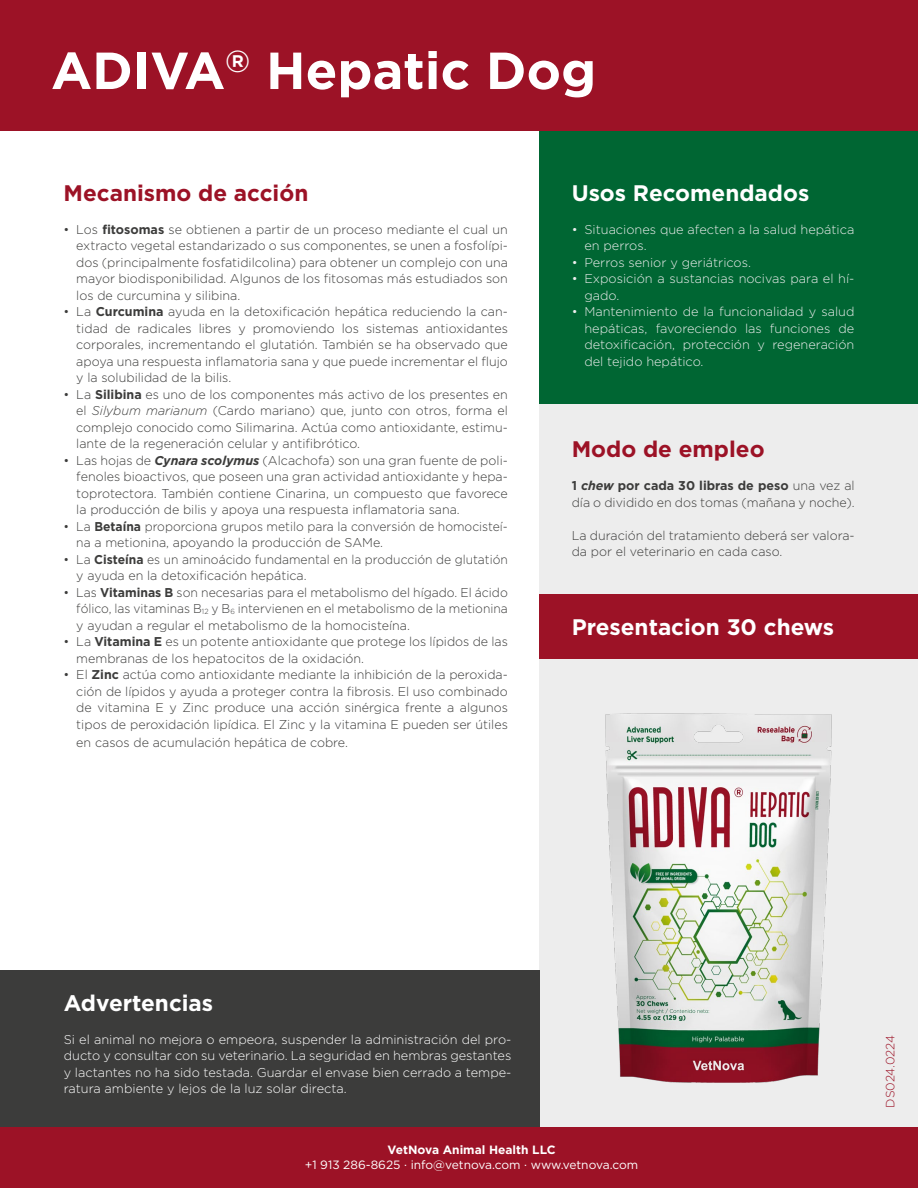
<style>
.page{position:relative;width:918px;height:1188px;background:#fff}
.page>*{position:absolute;margin:0;border:0;box-sizing:border-box;transform-origin:0 0}
.t1{font:700 52.05px "Gotham";color:#fff}
.t2{font:700 22.5px "Gotham";color:#fff}
.t3{font:700 22.5px "Gotham";color:#9c1226}
.t4{font:700 21px "Gotham";color:#fff}
.t5{font:300 12.75px/16.5px "Gotham";color:#3c3c3b;text-align:justify}
.t6{font:300 12.75px/16.5px "Gotham";color:#ededed}
.t7{font:300 12.75px/16.5px "Gotham";color:#fff;text-align:justify}
.t8{font:300 12.75px/16.5px "Gotham";color:#3c3c3b;scale:.95 1}
.t9{font:300 12.75px/16.5px "Gotham";color:#3c3c3b;text-align:justify;scale:.96 1}
.t10{font:12px "Gotham HTF";color:#fff}
.t11{font:700 12px "Gotham HTF";color:#fff}
.t12{font:300 12px "Gotham";letter-spacing:-.01em;color:#9c1226}
.s1{font-weight:700}
.s2{font-style:italic}
.s3{font-weight:700;font-style:italic}
</style>
<div class="page">
<div style="left:540px;top:402px;width:378px;height:727px;background:#ededed"></div>
<div style="left:540px;top:128px;width:378px;height:276px;background:#063"></div>
<div style="left:0;top:970px;width:540px;height:159px;background:#3c3c3b"></div>
<div style="left:0;top:1128px;width:918px;height:60px;background:#9c1226"></div>
<div style="left:0;top:0;width:918px;height:131px;background:#9c1226"></div>
<div style="left:540px;top:594px;width:378px;height:64px;background:#9c1226"></div>
<img style="left:605px;top:713px;width:227px;height:370px">
<h1 class="t1" style="left:51px;top:41px;width:547px">ADIVA<sup>®</sup> Hepatic Dog</h1>
<h3 class="t4" style="left:51px;top:80px;width:420px">Support of Gastric Health and Function</h3>
<h2 class="t3" style="left:64px;top:180px;width:246px">Mecanismo de acción</h2>
<p class="t5" style="left:76px;top:221px;width:433px;text-indent:-13px">• Los <span class="s1">fitosomas</span> se obtienen a partir de un proceso mediante el cual un extracto vegetal estandarizado o sus componentes, se unen a fosfolípi&shy;dos (principalmente fosfatidilcolina) para obtener un complejo con una mayor biodisponibilidad. Algunos de los fitosomas más estudiados son los de curcumina y silibina.</p>
<p class="t5" style="left:76px;top:303px;width:433px;text-indent:-13px">• La <span class="s1">Curcumina</span> ayuda en la detoxificación hepática reduciendo la can&shy;tidad de radicales libres y promoviendo los sistemas antioxidantes corporales, incrementando el glutatión. También se ha observado que apoya una respuesta inflamatoria sana y que puede incrementar el flujo y la solubilidad de la bilis.</p>
<p class="t5" style="left:76px;top:386px;width:433px;text-indent:-13px">• La <span class="s1">Silibina</span> es uno de los componentes más activo de los presentes en el <span class="s2">Silybum marianum</span> (Cardo mariano) que, junto con otros, forma el complejo conocido como Silimarina. Actúa como antioxidante, estimu&shy;lante de la regeneración celular y antifibrótico.</p>
<p class="t5" style="left:76px;top:452px;width:433px;text-indent:-13px">• Las hojas de <span class="s3">Cynara scolymus</span> (Alcachofa) son una gran fuente de poli&shy;fenoles bioactivos, que poseen una gran actividad antioxidante y hepa&shy;toprotectora. También contiene Cinarina, un compuesto que favorece la producción de bilis y apoya una respuesta inflamatoria sana.</p>
<p class="t8" style="left:76px;top:518px;width:456px;text-indent:-13px">• La <span class="s1">Betaína</span> proporciona grupos metilo para la conversión de homocisteí&shy;na a metionina, apoyando la producción de SAMe.</p>
<p class="t8" style="left:76px;top:551px;width:456px;text-indent:-13px">• La <span class="s1">Cisteína</span> es un aminoácido fundamental en la producción de glutatión y ayuda en la detoxificación hepática.</p>
<p class="t9" style="left:76px;top:584px;width:451px;text-indent:-13px">• Las <span class="s1">Vitaminas B</span> son necesarias para el metabolismo del hígado. El ácido fólico, las vitaminas B<sub>12</sub> y B<sub>6</sub> intervienen en el metabolismo de la metionina y ayudan a regular el metabolismo de la homocisteína.</p>
<p class="t5" style="left:76px;top:633px;width:433px;text-indent:-13px">• La <span class="s1">Vitamina E</span> es un potente antioxidante que protege los lípidos de las membranas de los hepatocitos de la oxidación.</p>
<p class="t5" style="left:76px;top:666px;width:433px;text-indent:-13px">• El <span class="s1">Zinc</span> actúa como antioxidante mediante la inhibición de la peroxida&shy;ción de lípidos y ayuda a proteger contra la fibrosis. El uso combinado de vitamina E y Zinc produce una acción sinérgica frente a algunos tipos de peroxidación lipídica. El Zinc y la vitamina E pueden ser útiles</p>
<p class="t5" style="left:76px;top:734px;width:273px">en casos de acumulación hepática de cobre.</p>
<h2 class="t2" style="left:572px;top:180px;width:239px">Usos Recomendados</h2>
<p class="t6" style="left:584px;top:221px;width:272px;text-indent:-13px">• Situaciones que afecten a la salud hepática en perros.</p>
<p class="t6" style="left:572px;top:254px;width:181px">• Perros senior y geriátricos.</p>
<p class="t6" style="left:584px;top:270px;width:272px;text-indent:-13px">• Exposición a sustancias nocivas para el hí&shy;gado.</p>
<p class="t6" style="left:584px;top:303px;width:272px;text-align:justify;text-indent:-13px">• Mantenimiento de la funcionalidad y salud hepáticas, favoreciendo las funciones de detoxificación, protección y regeneración del tejido hepático.</p>
<h2 class="t3" style="left:572px;top:436px;width:194px">Modo de empleo</h2>
<p class="t5" style="left:572px;top:477px;width:284px"><span class="s1">1</span> <span class="s3">chew</span> <span class="s1">por cada 30 libras de peso</span> una vez al día o dividido en dos tomas (mañana y noche).</p>
<p class="t5" style="left:572px;top:527px;width:284px">La duración del tratamiento deberá ser valora&shy;da por el veterinario en cada caso.</p>
<h2 class="t2" style="left:572px;top:614px;width:264px">Presentacion 30 chews</h2>
<h2 class="t2" style="left:64px;top:990px;width:151px">Advertencias</h2>
<p class="t7" style="left:64px;top:1031px;width:449px">Si el animal no mejora o empeora, suspender la administración del pro&shy;ducto y consultar con su veterinario. La seguridad en hembras gestantes y lactantes no ha sido testada. Guardar el envase bien cerrado a tempe&shy;ratura ambiente y lejos de la luz solar directa.</p>
<p class="t11" style="left:388px;top:1143px;width:169px">VetNova Animal Health LLC</p>
<p class="t10" style="left:305px;top:1158px;width:335px">+1 913 286-8625 · info@vetnova.com · www.vetnova.com</p>
<p class="t12" style="left:884px;top:1108px;width:74px;rotate:-90deg">DS024.0224</p>
</div>
